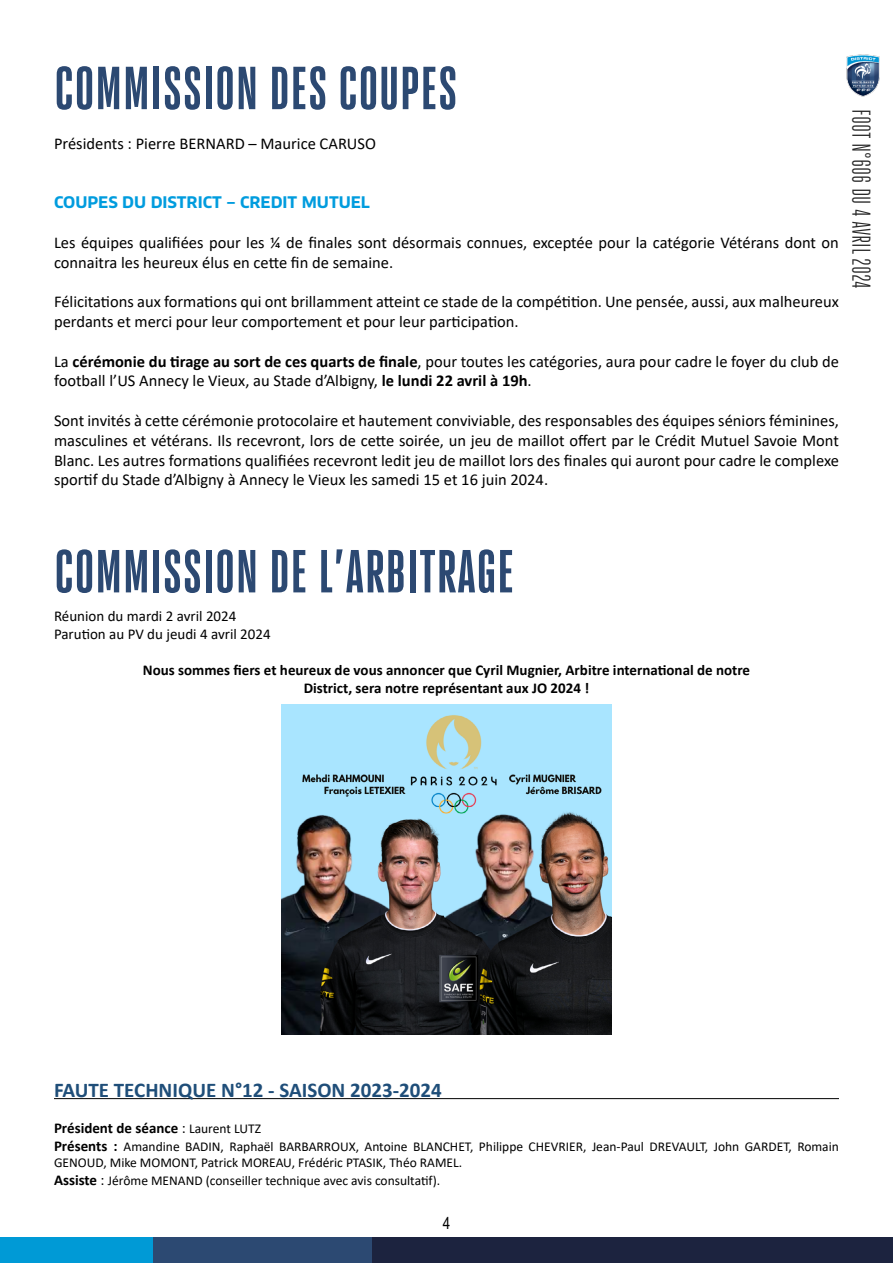
<style>
.page{position:relative;width:893px;height:1263px;background:#fff}
.page>*{position:absolute;margin:0;border:0;box-sizing:border-box;transform-origin:0 0}
.t1{font:700 60px "FFF Hero";color:#2c4972}
.t2{font:25.5px "FFF Hero";color:#262626}
.t3{font:700 21px "Calibri";color:#1f4e79}
.t4{font:16.5px/19.8px "Calibri";color:#000}
.t5{font:16.5px "FFF Equipe Bold";color:#009cde}
.t6{font:16.5px "Arial Narrow";color:#000}
.t7{font:700 15px/18px "Calibri";color:#000;text-align:center}
.t8{font:15px/18px "Calibri";color:#000}
.t9{font:13.5px/16.2px "Calibri";color:#000}
.s1{font-weight:700}
.s2{font-weight:400}
.s3{font-weight:400;font-size:13.5px}
.s4{font-weight:700;font-size:15px}
.s5{font-size:15px}
</style>
<div class="page">
<div style="left:0;top:1237px;width:893px;height:25px;background:#009ad6"></div>
<div style="left:153px;top:1237px;width:249px;height:25px;background:#2c4972"></div>
<div style="left:372px;top:1237px;width:521px;height:25px;background:#1c233f"></div>
<img style="left:846px;top:54px;width:34px;height:43px">
<hr style="left:54px;top:1098px;width:785px;height:1px;background:#000">
<img style="left:282px;top:704px;width:329px;height:330px">
<h1 class="t1" style="left:54px;top:56px;width:405px">COMMISSION DES COUPES</h1>
<p class="t4" style="left:54px;top:133px;width:324px">Présidents : Pierre BERNARD – Maurice CARUSO</p>
<p class="t5" style="left:54px;top:192px;width:317px">COUPES DU DISTRICT – CREDIT MUTUEL</p>
<p class="t4" style="left:54px;top:232px;width:786px">Les équipes qualifiées pour les ¼ de finales sont désormais connues, exceptée pour la catégorie Vétérans dont on connaitra les heureux élus en cette fin de semaine.</p>
<p class="t4" style="left:54px;top:291px;width:786px">Félicitations aux formations qui ont brillamment atteint ce stade de la compétition. Une pensée, aussi, aux malheureux perdants et merci pour leur comportement et pour leur participation.</p>
<p class="t4" style="left:54px;top:351px;width:786px">La <span class="s1">cérémonie du tirage au sort de ces quarts de finale</span>, pour toutes les catégories, aura pour cadre le foyer du club de football l’US Annecy le Vieux, au Stade d’Albigny, <span class="s1">le lundi 22 avril à 19h</span>.</p>
<p class="t4" style="left:54px;top:410px;width:786px;text-align:justify">Sont invités à cette cérémonie protocolaire et hautement conviviable, des responsables des équipes séniors féminines, masculines et vétérans. Ils recevront, lors de cette soirée, un jeu de maillot offert par le Crédit Mutuel Savoie Mont Blanc. Les autres formations qualifiées recevront ledit jeu de maillot lors des finales qui auront pour cadre le complexe sportif du Stade d’Albigny à Annecy le Vieux les samedi 15 et 16 juin 2024.</p>
<h2 class="t2" style="left:875px;top:109px;width:181px;rotate:90deg">FOOT N°606 DU 4 AVRIL 2024</h2>
<h1 class="t1" style="left:54px;top:539px;width:462px">COMMISSION DE L’ARBITRAGE</h1>
<p class="t8" style="left:54px;top:607px;width:218px">Réunion du mardi 2 avril 2024<br>Parution au PV du jeudi 4 avril 2024</p>
<p class="t7" style="left:143px;top:661px;width:609px">Nous sommes fiers et heureux de vous annoncer que Cyril Mugnier, Arbitre international de notre<br>District, sera notre représentant aux JO 2024 !</p>
<p class="t3" style="left:54px;top:1075px;width:389px">FAUTE TECHNIQUE N°12 - SAISON 2023-2024</p>
<p class="t7" style="left:54px;top:1118px;width:209px">Président de séance <span class="s2">:</span> <span class="s3">Laurent LUTZ</span></p>
<p class="t9" style="left:54px;top:1138px;width:786px"><span class="s4">Présents :</span> Amandine BADIN, Raphaël BARBARROUX, Antoine BLANCHET, Philippe CHEVRIER, Jean-Paul DREVAULT, John GARDET, Romain<br>GENOUD, Mike MOMONT, Patrick MOREAU, Frédéric PTASIK, Théo RAMEL.</p>
<p class="t9" style="left:54px;top:1172px;width:388px"><span class="s4">Assiste</span> <span class="s5">:</span> Jérôme MENAND (conseiller technique avec avis consultatif).</p>
<p class="t6" style="left:443px;top:1210px;width:9px">4</p>
</div>
